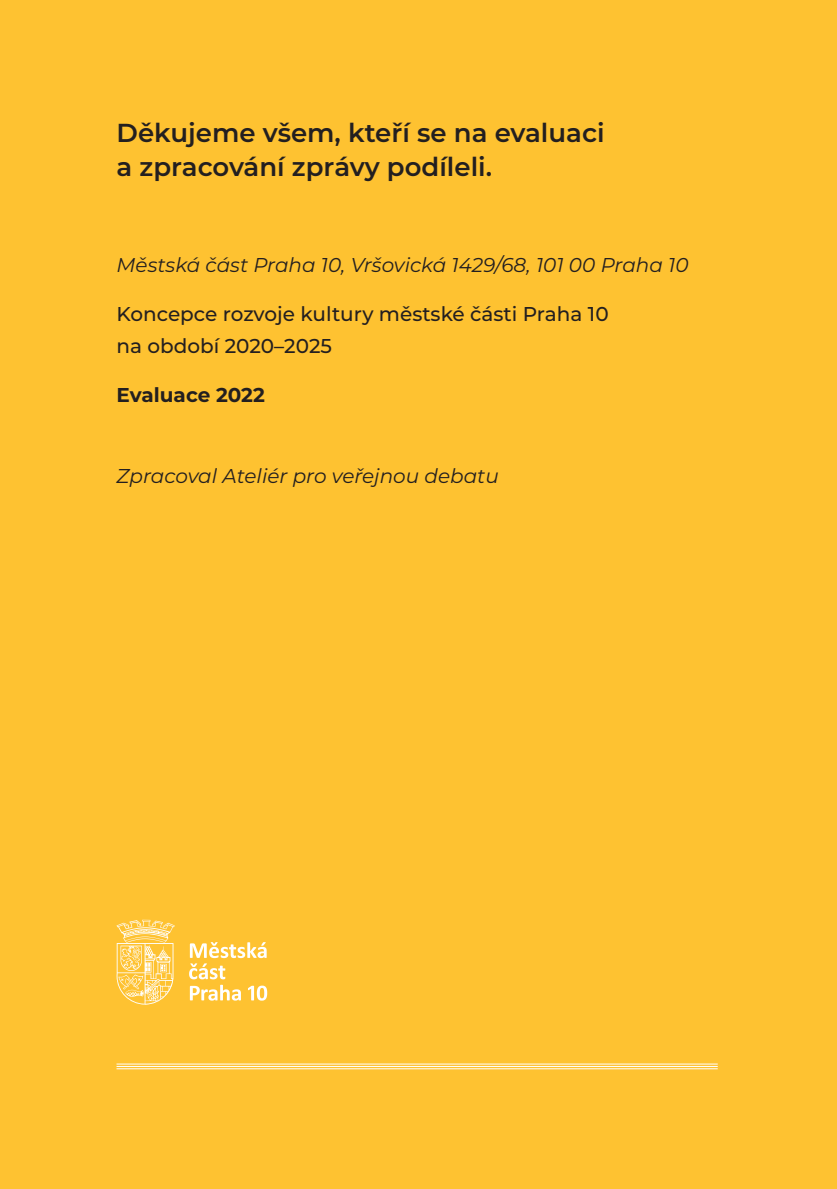
<style>
.page{position:relative;width:837px;height:1189px;background:#fff}
.page>*{position:absolute;margin:0;border:0;box-sizing:border-box;transform-origin:0 0}
.t1{font:600 26px/34px "Montserrat";color:#231f20}
.t2{font:italic 20px "Montserrat";color:#231f20}
.t3{font:500 20px/32px "Montserrat";color:#231f20}
.t4{font:700 20px "Montserrat";color:#231f20}
</style>
<div class="page">
<div style="left:0;top:0;width:836px;height:1189px;background:#fec231"></div>
<hr style="left:116px;top:1063px;width:601px;height:1px;background:#fff">
<hr style="left:116px;top:1066px;width:601px;height:1px;background:#fff">
<hr style="left:116px;top:1068px;width:601px;height:1px;background:#fff">
<svg style="left:189px;top:942px;width:78px;height:58px"></svg>
<svg style="left:116px;top:919px;width:59px;height:86px"></svg>
<h1 class="t1" style="left:116px;top:117px;width:489px">Děkujeme všem, kteří se na evaluaci a zpracování zprávy podíleli.</h1>
<p class="t2" style="left:116px;top:257px;width:573px">Městská část Praha 10, Vršovická 1429/68, 101 00 Praha 10</p>
<p class="t3" style="left:116px;top:299px;width:493px">Koncepce rozvoje kultury městské části Praha 10 na období 2020–2025</p>
<p class="t4" style="left:116px;top:387px;width:150px">Evaluace 2022</p>
<p class="t2" style="left:116px;top:468px;width:384px">Zpracoval Ateliér pro veřejnou debatu</p>
</div>
